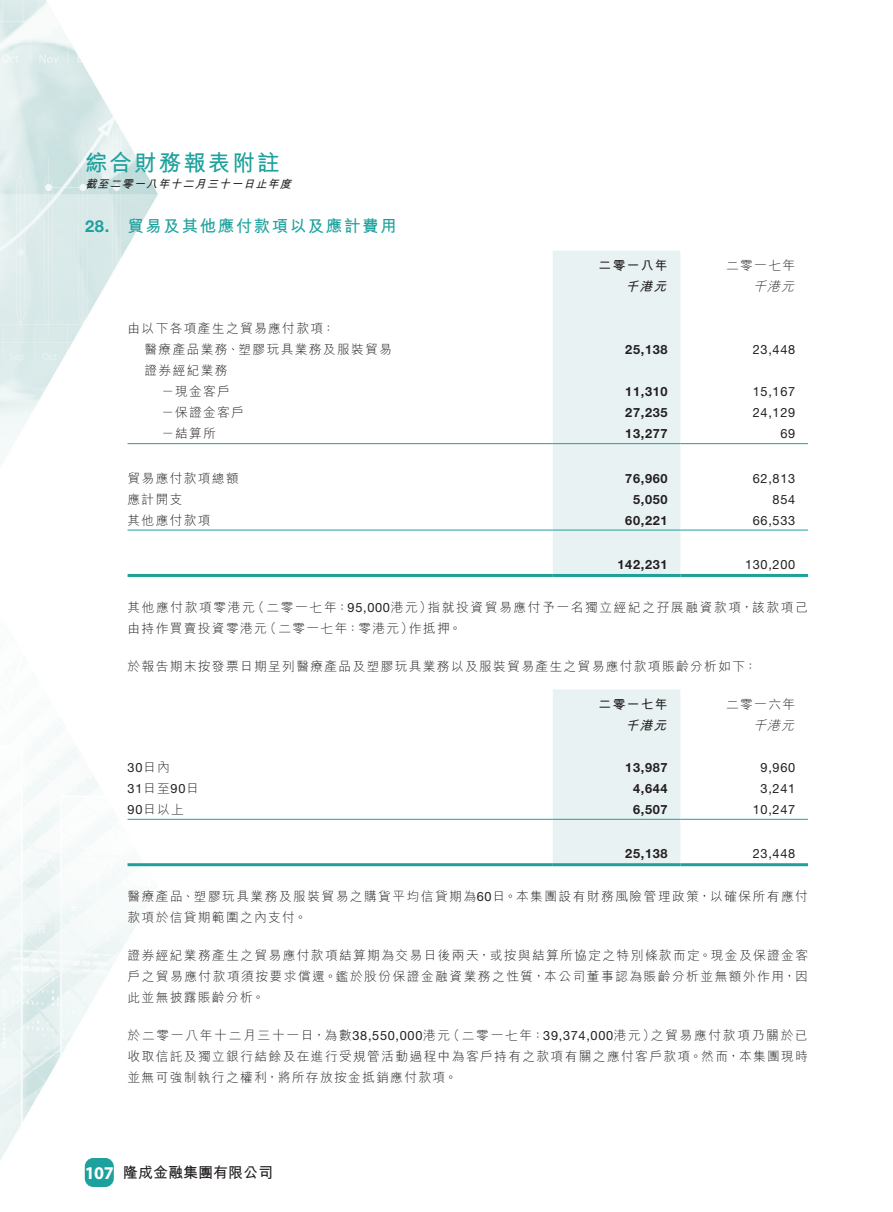
<style>
.page{position:relative;width:893px;height:1212px;background:#fff}
.page>*{position:absolute;margin:0;border:0;box-sizing:border-box;transform-origin:0 0}
.t1{font:700 22.5px "M Hei HK";letter-spacing:.09em;color:#1ea19c}
.t2{font:700 18px "Myriad Pro";color:#fff}
.t3{font:700 16.5px "M Hei HK";letter-spacing:.095em;color:#1ea19c}
.t4{font:700 16.5px "Helvetica Neue LT Std";color:#1ea19c}
.t5{font:700 15px "M Hei HK";color:#231f20}
.t6{font:300 12.75px/21px "M Hei HK";letter-spacing:.105em;color:#231f20}
.t7{font:12.75px "Helvetica Neue LT Std";letter-spacing:.055em;color:#231f20}
.t8{font:700 12.75px "Helvetica Neue LT Std";letter-spacing:.055em;color:#231f20}
.t9{font:300 12.75px "M Hei HK";letter-spacing:.125em;color:#231f20}
.t10{font:300 12.75px "M Hei HK";letter-spacing:.135em;color:#231f20}
.t11{font:700 12.75px "M Hei HK";letter-spacing:.105em;color:#231f20}
.t12{font:italic 300 12.75px "M Hei HK";color:#231f20}
.t13{font:italic 700 12.75px "M Hei HK";color:#231f20}
.t14{font:italic 700 11.25px "M Hei HK";color:#231f20}
.s1{font-family:"Helvetica Neue LT Std";font-weight:400}
.s2{font-family:"M Hei HK";font-weight:300}
</style>
<div class="page">
<img style="left:0;top:0;width:808px;height:1187px">
<div style="left:85px;top:1158px;width:29px;height:29px;background:#1ea19c;border-radius:9px"></div>
<div style="left:553px;top:251px;width:127px;height:323px;background:#e9f2f2"></div>
<hr style="left:128px;top:443px;width:425px;height:1px;background:#1ea19c">
<hr style="left:553px;top:443px;width:127px;height:1px;background:#1ea19c">
<hr style="left:680px;top:443px;width:128px;height:1px;background:#1ea19c">
<hr style="left:128px;top:530px;width:425px;height:1px;background:#1ea19c">
<hr style="left:553px;top:530px;width:127px;height:1px;background:#1ea19c">
<hr style="left:680px;top:530px;width:128px;height:1px;background:#1ea19c">
<hr style="left:128px;top:574px;width:425px;height:3px;background:#1ea19c">
<hr style="left:553px;top:574px;width:127px;height:3px;background:#1ea19c">
<hr style="left:680px;top:574px;width:128px;height:3px;background:#1ea19c">
<div style="left:553px;top:689px;width:127px;height:174px;background:#e9f2f2"></div>
<hr style="left:128px;top:819px;width:425px;height:1px;background:#1ea19c">
<hr style="left:553px;top:819px;width:127px;height:1px;background:#1ea19c">
<hr style="left:680px;top:819px;width:128px;height:1px;background:#1ea19c">
<hr style="left:128px;top:863px;width:425px;height:3px;background:#1ea19c">
<hr style="left:553px;top:863px;width:127px;height:3px;background:#1ea19c">
<hr style="left:680px;top:863px;width:128px;height:3px;background:#1ea19c">
<h1 class="t1" style="left:85px;top:146px;width:196px">綜合財務報表附註</h1>
<p class="t14" style="left:85px;top:176px;width:211px">截至二零一八年十二月三十一日止年度</p>
<p class="t4" style="left:85px;top:215px;width:26px">28.</p>
<p class="t3" style="left:128px;top:214px;width:270px">貿易及其他應付款項以及應計費用</p>
<p class="t11" style="left:599px;top:256px;width:71px">二零一八年</p>
<p class="t6" style="left:726px;top:255px;width:71px">二零一七年</p>
<p class="t13" style="left:625px;top:277px;width:47px">千港元</p>
<p class="t12" style="left:753px;top:280px;width:46px">千港元</p>
<p class="t6" style="left:128px;top:318px;width:209px">由以下各項產生之貿易應付款項：</p>
<p class="t6" style="left:145px;top:339px;width:249px">醫療產品業務、塑膠玩具業務及服裝貿易證券經紀業務</p>
<p class="t8" style="left:625px;top:342px;width:44px">25,138</p>
<p class="t7" style="left:753px;top:342px;width:44px">23,448</p>
<p class="t6" style="left:162px;top:381px;width:70px">－現金客戶</p>
<p class="t8" style="left:625px;top:384px;width:44px">11,310</p>
<p class="t7" style="left:753px;top:384px;width:44px">15,167</p>
<p class="t6" style="left:162px;top:402px;width:84px">－保證金客戶</p>
<p class="t8" style="left:625px;top:405px;width:44px">27,235</p>
<p class="t7" style="left:753px;top:405px;width:44px">24,129</p>
<p class="t6" style="left:162px;top:423px;width:56px">－結算所</p>
<p class="t8" style="left:625px;top:426px;width:44px">13,277</p>
<p class="t7" style="left:780px;top:426px;width:16px">69</p>
<p class="t6" style="left:128px;top:467px;width:113px">貿易應付款項總額</p>
<p class="t8" style="left:625px;top:470px;width:44px">76,960</p>
<p class="t7" style="left:753px;top:470px;width:44px">62,813</p>
<p class="t6" style="left:128px;top:488px;width:56px">應計開支</p>
<p class="t8" style="left:633px;top:491px;width:36px">5,050</p>
<p class="t7" style="left:773px;top:491px;width:24px">854</p>
<p class="t6" style="left:128px;top:509px;width:85px">其他應付款項</p>
<p class="t8" style="left:625px;top:512px;width:44px">60,221</p>
<p class="t7" style="left:753px;top:512px;width:44px">66,533</p>
<p class="t8" style="left:617px;top:556px;width:52px">142,231</p>
<p class="t9" style="left:427px;top:600px;width:382px">指就投資貿易應付予一名獨立經紀之孖展融資款項，該款項己</p>
<p class="t7" style="left:745px;top:557px;width:52px">130,200</p>
<p class="t9" style="left:128px;top:600px;width:129px">其他應付款項零港元</p>
<p class="t6" style="left:252px;top:596px;width:181px">（二零一七年：<span class="s1">95,000</span>港元）</p>
<p class="t6" style="left:264px;top:617px;width:151px">（二零一七年：零港元）</p>
<p class="t6" style="left:128px;top:617px;width:141px">由持作買賣投資零港元</p>
<p class="t6" style="left:128px;top:655px;width:631px">於報告期末按發票日期呈列醫療產品及塑膠玩具業務以及服裝貿易產生之貿易應付款項賬齡分析如下：</p>
<p class="t6" style="left:726px;top:693px;width:71px">二零一六年</p>
<p class="t6" style="left:409px;top:617px;width:54px">作抵押。</p>
<p class="t11" style="left:599px;top:695px;width:71px">二零一七年</p>
<p class="t13" style="left:625px;top:716px;width:47px">千港元</p>
<p class="t12" style="left:753px;top:718px;width:46px">千港元</p>
<p class="t7" style="left:128px;top:760px;width:44px">30<span class="s2">日內</span></p>
<p class="t8" style="left:625px;top:759px;width:44px">13,987</p>
<p class="t7" style="left:761px;top:760px;width:36px">9,960</p>
<p class="t7" style="left:128px;top:781px;width:73px">31<span class="s2">日至</span>90<span class="s2">日</span></p>
<p class="t8" style="left:633px;top:780px;width:36px">4,644</p>
<p class="t7" style="left:761px;top:781px;width:36px">3,241</p>
<p class="t6" style="left:128px;top:798px;width:58px"><span class="s1">90</span>日以上</p>
<p class="t8" style="left:633px;top:801px;width:36px">6,507</p>
<p class="t7" style="left:753px;top:802px;width:44px">10,247</p>
<p class="t8" style="left:625px;top:846px;width:44px">25,138</p>
<p class="t6" style="left:128px;top:885px;width:682px">醫療產品、塑膠玩具業務及服裝貿易之購貨平均信貸期為<span class="s1">60</span>日。本集團設有財務風險管理政策，以確保所有應付款項於信貸期範圍之內支付。</p>
<p class="t6" style="left:128px;top:944px;width:682px;text-align:justify">證券經紀業務產生之貿易應付款項結算期為交易日後兩天，或按與結算所協定之特別條款而定。現金及保證金客戶之貿易應付款項須按要求償還。鑑於股份保證金融資業務之性質，本公司董事認為賬齡分析並無額外作用，因此並無披露賬齡分析。</p>
<p class="t10" style="left:651px;top:1029px;width:159px">之貿易應付款項乃關於已</p>
<p class="t7" style="left:753px;top:846px;width:44px">23,448</p>
<p class="t6" style="left:447px;top:1024px;width:209px">（二零一七年：<span class="s1">39,374,000</span>港元）</p>
<p class="t6" style="left:128px;top:1024px;width:682px">於二零一八年十二月三十一日，為數<span class="s1">38,550,000</span>港元<br>收取信託及獨立銀行結餘及在進行受規管活動過程中為客戶持有之款項有關之應付客戶款項。然而，本集團現時並無可強制執行之權利，將所存放按金抵銷應付款項。</p>
<h2 class="t2" style="left:85px;top:1161px;width:30px">107</h2>
<p class="t5" style="left:123px;top:1161px;width:151px">隆成金融集團有限公司</p>
</div>
